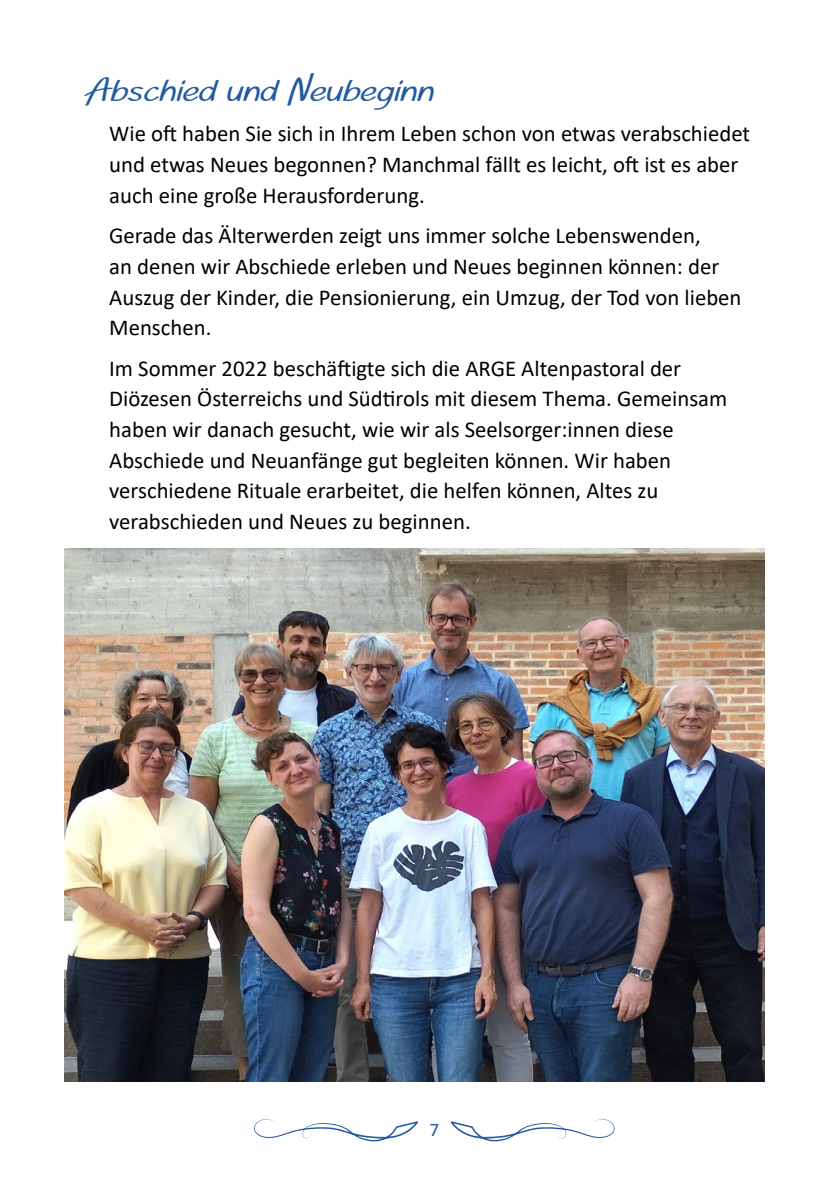
<style>
.page{position:relative;width:829px;height:1191px;background:#fff}
.page>*{position:absolute;margin:0;border:0;box-sizing:border-box;transform-origin:0 0}
.t1{font:700 35px "Veribo";color:#245a9f}
.t2{font:22.75px/30.6px "Calibri";color:#000}
.t3{font:19.25px "Calibri";color:#245a9f}
</style>
<div class="page">
<svg style="left:254px;top:1119px;width:164px;height:23px"></svg>
<svg style="left:450px;top:1119px;width:164px;height:23px"></svg>
<img style="left:64px;top:548px;width:700px;height:533px">
<h1 class="t1" style="left:84px;top:71px;width:351px">Abschied und Neubeginn</h1>
<p class="t2" style="left:109px;top:118px;width:642px">Wie oft haben Sie sich in Ihrem Leben schon von etwas verabschiedet und etwas Neues begonnen? Manchmal fällt es leicht, oft ist es aber auch eine große Herausforderung.</p>
<p class="t2" style="left:109px;top:220px;width:633px">Gerade das Älterwerden zeigt uns immer solche Lebenswenden,<br>an denen wir Abschiede erleben und Neues beginnen können: der Auszug der Kinder, die Pensionierung, ein Umzug, der Tod von lieben Menschen.</p>
<p class="t2" style="left:109px;top:352px;width:619px">Im Sommer 2022 beschäftigte sich die ARGE Altenpastoral der Diözesen Österreichs und Südtirols mit diesem Thema. Gemeinsam haben wir danach gesucht, wie wir als Seelsorger:innen diese Abschiede und Neuanfänge gut begleiten können. Wir haben verschiedene Rituale erarbeitet, die helfen können, Altes zu verabschieden und Neues zu beginnen.</p>
<p class="t3" style="left:429px;top:1116px;width:11px">7</p>
</div>
